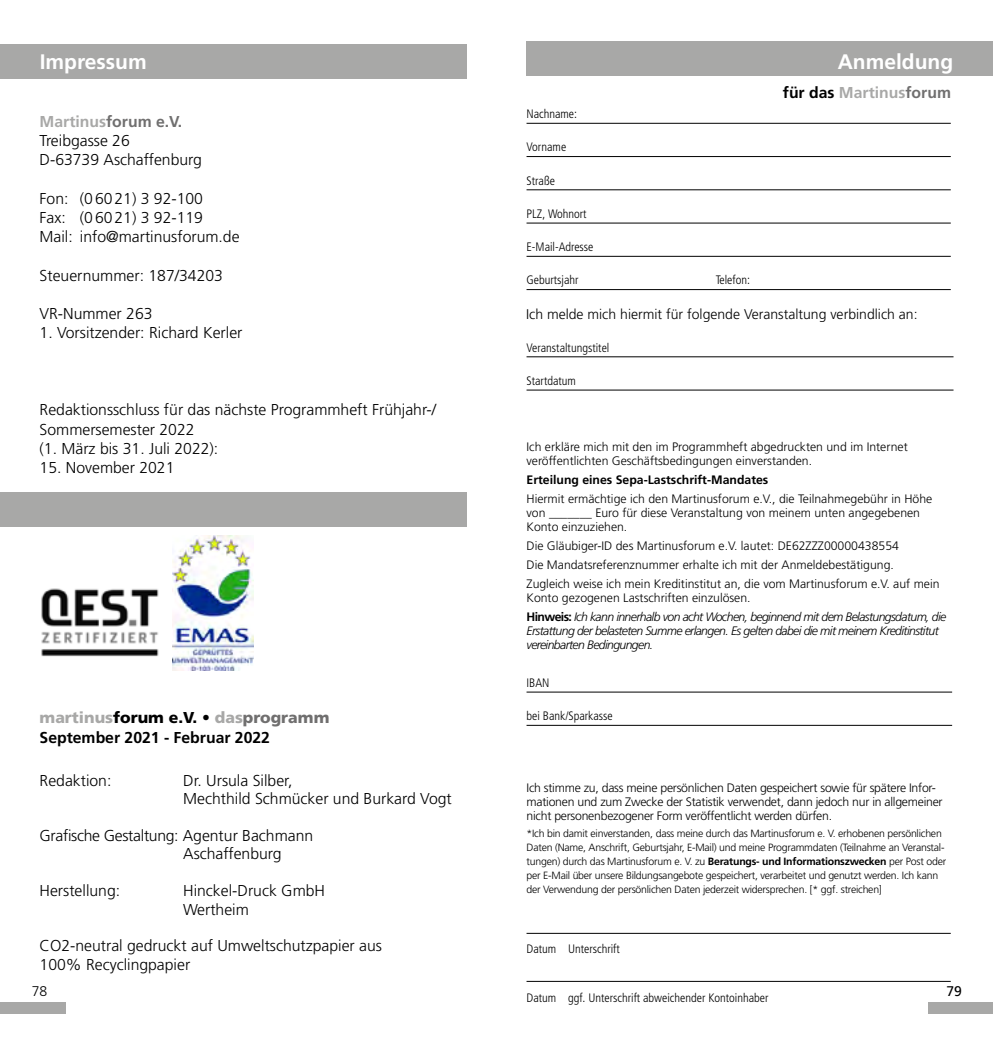
<style>
.page{position:relative;width:993px;height:1042px;background:#fff}
.page>*{position:absolute;margin:0;border:0;box-sizing:border-box;transform-origin:0 0}
.t1{font:21px "Frutiger LT 65 Bd";color:#fff}
.t2{font:15.75px/19.2px "Frutiger LT 45 Lt";color:#000}
.t3{font:15.75px "Frutiger LT 75 Blk";color:#a8a8a7}
.t4{font:15.75px "Frutiger LT 65 Bd";color:#000}
.t5{font:15.75px "Frutiger LT 65 Bd";color:#a8a8a7}
.t6{font:15.75px "Frutiger LT 65 Bd";color:#706f6f}
.t7{font:14px "Frutiger LT 45 Lt";color:#000}
.t8{font:14px "Frutiger LT 55 Rm";color:#000}
.t9{font:12.25px/14px "Frutiger LT 45 Lt";color:#000}
.t10{font:12.25px/14px "Frutiger LT 45 Lt";letter-spacing:-.02em;color:#000}
.t11{font:12.25px "Frutiger LT 47 Lt Cn";color:#000}
.t12{font:12.25px/14px "Frutiger LT 46 Lt It";letter-spacing:-.05em;color:#000}
.t13{font:12.25px "Frutiger LT 65 Bd";color:#000}
.t14{font:10.5px/14px "Frutiger LT 45 Lt";letter-spacing:-.02em;color:#000}
.s1{color:#a8a8a7}
.s2{color:#000}
.s3{color:#706f6f}
.s4{font-family:"Frutiger LT 65 Bd"}
</style>
<div class="page">
<div style="left:927px;top:1001px;width:65px;height:12px;background:#a8a8a7"></div>
<div style="left:526px;top:41px;width:466px;height:35px;background:#a8a8a7"></div>
<hr style="left:526px;top:123px;width:424px;height:1px;background:#000">
<hr style="left:526px;top:156px;width:424px;height:1px;background:#000">
<hr style="left:526px;top:189px;width:424px;height:1px;background:#000">
<hr style="left:526px;top:223px;width:424px;height:1px;background:#000">
<hr style="left:526px;top:256px;width:424px;height:1px;background:#000">
<hr style="left:526px;top:289px;width:424px;height:1px;background:#000">
<hr style="left:526px;top:933px;width:424px;height:1px;background:#000">
<hr style="left:526px;top:356px;width:427px;height:1px;background:#000">
<hr style="left:526px;top:390px;width:427px;height:1px;background:#000">
<hr style="left:526px;top:692px;width:425px;height:1px;background:#000">
<hr style="left:526px;top:725px;width:425px;height:1px;background:#000">
<hr style="left:526px;top:981px;width:424px;height:1px;background:#000">
<div style="left:0;top:44px;width:466px;height:34px;background:#a8a8a7"></div>
<div style="left:0;top:492px;width:466px;height:35px;background:#a8a8a7"></div>
<img style="left:172px;top:536px;width:81px;height:134px">
<img style="left:41px;top:588px;width:118px;height:68px">
<div style="left:0;top:1001px;width:65px;height:12px;background:#a8a8a7"></div>
<h1 class="t1" style="left:40px;top:49px;width:108px">Impressum</h1>
<p class="t6" style="left:40px;top:112px;width:144px"><span class="s1">Martinus</span>forum e.V.</p>
<p class="t2" style="left:40px;top:131px;width:164px">Treibgasse 26<br>D-63739 Aschaffenburg</p>
<p class="t2" style="left:40px;top:189px;width:201px">Fon: (06021) 3 92-100<br>Fax: (06021) 3 92-119<br>Mail: info@martinusforum.de</p>
<p class="t2" style="left:40px;top:266px;width:185px">Steuernummer: 187/34203</p>
<p class="t2" style="left:40px;top:304px;width:114px">VR-Nummer 263</p>
<p class="t2" style="left:40px;top:323px;width:204px">1. Vorsitzender: Richard Kerler</p>
<p class="t2" style="left:40px;top:400px;width:398px">Redaktionsschluss für das nächste Programmheft Frühjahr-/<br>Sommersemester 2022<br>(1. März bis 31. Juli 2022):</p>
<p class="t2" style="left:40px;top:458px;width:136px">15. November 2021</p>
<p class="t3" style="left:40px;top:708px;width:291px">martinus<span class="s2">forum e.V. •</span> das<span class="s3">programm</span></p>
<p class="t4" style="left:40px;top:728px;width:232px">September 2021 - Februar 2022</p>
<p class="t2" style="left:40px;top:771px;width:73px">Redaktion:</p>
<p class="t2" style="left:183px;top:771px;width:270px;line-height:18.4px">Dr. Ursula Silber,<br>Mechthild Schmücker und Burkard Vogt</p>
<p class="t2" style="left:183px;top:826px;width:131px;line-height:18.4px;text-indent:-143px">Grafische Gestaltung: Agentur Bachmann<br>Aschaffenburg</p>
<p class="t2" style="left:40px;top:881px;width:82px">Herstellung:</p>
<p class="t2" style="left:183px;top:882px;width:143px;line-height:18.4px">Hinckel-Druck GmbH<br>Wertheim</p>
<p class="t2" style="left:40px;top:937px;width:344px;line-height:18.4px">CO2-neutral gedruckt auf Umweltschutzpapier aus<br>100% Recyclingpapier</p>
<p class="t7" style="left:32px;top:983px;width:17px">78</p>
<p class="t11" style="left:526px;top:107px;width:52px">Nachname:</p>
<p class="t11" style="left:526px;top:140px;width:41px">Vorname</p>
<p class="t11" style="left:526px;top:173px;width:30px">Straße</p>
<p class="t11" style="left:526px;top:207px;width:62px">PLZ, Wohnort</p>
<p class="t11" style="left:526px;top:240px;width:68px">E-Mail-Adresse</p>
<p class="t11" style="left:526px;top:273px;width:53px">Geburtsjahr</p>
<p class="t11" style="left:715px;top:273px;width:36px">Telefon:</p>
<h1 class="t1" style="left:837px;top:49px;width:117px">Anmeldung</h1>
<p class="t5" style="left:782px;top:83px;width:170px"><span class="s2">für das</span> Martinus<span class="s3">forum</span></p>
<p class="t7" style="left:526px;top:306px;width:393px">Ich melde mich hiermit für folgende Veranstaltung verbindlich an:</p>
<p class="t11" style="left:526px;top:340px;width:84px">Veranstaltungstitel</p>
<p class="t11" style="left:526px;top:374px;width:51px">Startdatum</p>
<p class="t9" style="left:526px;top:440px;width:382px">Ich erkläre mich mit den im Programmheft abgedruckten und im Internet veröffentlichten Geschäftsbedingungen einverstanden.</p>
<p class="t13" style="left:526px;top:472px;width:243px">Erteilung eines Sepa-Lastschrift-Mandates</p>
<p class="t9" style="left:526px;top:492px;width:407px">Hiermit ermächtige ich den Martinusforum e.V., die Teilnahmegebühr in Höhe von _______ Euro für diese Veranstaltung von meinem unten angegebenen<br>Konto einzuziehen.</p>
<p class="t9" style="left:526px;top:536px;width:414px;line-height:18.9px">Die Gläubiger-ID des Martinusforum e.V. lautet: DE62ZZZ00000438554<br>Die Mandatsreferenznummer erhalte ich mit der Anmeldebestätigung.<br>Zugleich weise ich mein Kreditinstitut an, die vom Martinusforum e.V. auf mein</p>
<p class="t9" style="left:526px;top:591px;width:225px">Konto gezogenen Lastschriften einzulösen.</p>
<p class="t12" style="left:526px;top:610px;width:421px"><span class="s4">Hinweis:</span> Ich kann innerhalb von acht Wochen, beginnend mit dem Belastungsdatum, die<br>Erstattung der belasteten Summe erlangen. Es gelten dabei die mit meinem Kreditinstitut vereinbarten Bedingungen.</p>
<p class="t11" style="left:526px;top:676px;width:24px">IBAN</p>
<p class="t11" style="left:526px;top:709px;width:88px">bei Bank/Sparkasse</p>
<p class="t10" style="left:526px;top:780px;width:417px">Ich stimme zu, dass meine persönlichen Daten gespeichert sowie für spätere Infor&shy;mationen und zum Zwecke der Statistik verwendet, dann jedoch nur in allgemeiner nicht personenbezogener Form veröffentlicht werden dürfen.</p>
<p class="t14" style="left:526px;top:827px;width:421px">*Ich bin damit einverstanden, dass meine durch das Martinusforum e. V. erhobenen persönlichen Daten (Name, Anschrift, Geburtsjahr, E-Mail) und meine Programmdaten (Teilnahme an Veranstal&shy;tungen) durch das Martinusforum e. V. zu <span class="s4">Beratungs- und Informationszwecken</span> per Post oder per E-Mail über unsere Bildungsangebote gespeichert, verarbeitet und genutzt werden. Ich kann der Verwendung der persönlichen Daten jederzeit widersprechen. [* ggf. streichen]</p>
<p class="t11" style="left:526px;top:942px;width:95px">Datum Unterschrift</p>
<p class="t11" style="left:526px;top:990px;width:243px">Datum ggf. Unterschrift abweichender Kontoinhaber</p>
<p class="t8" style="left:946px;top:983px;width:17px">79</p>
</div>
